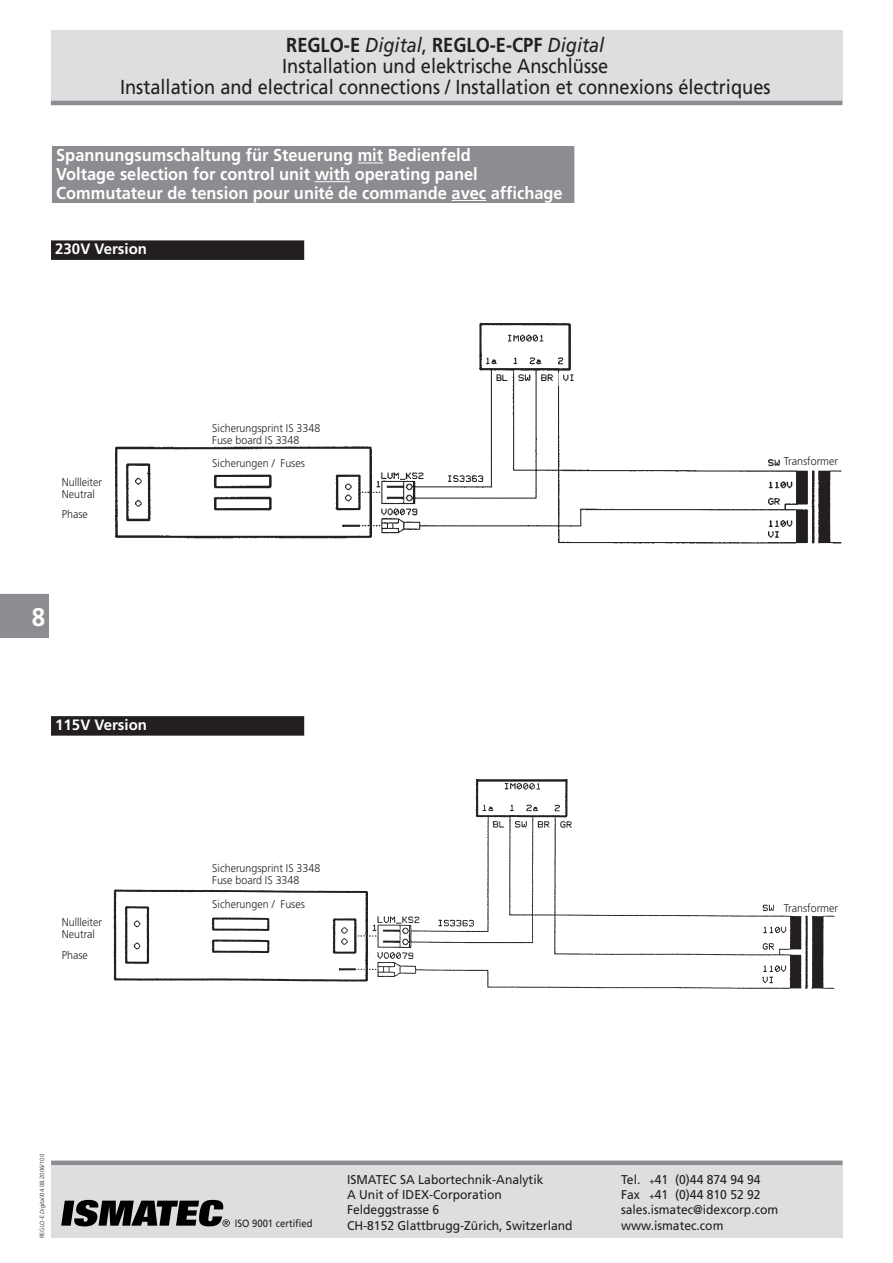
<style>
.page{position:relative;width:893px;height:1263px;background:#fff}
.page>*{position:absolute;margin:0;border:0;box-sizing:border-box;transform-origin:0 0}
.t1{font:700 25.5px "Frutiger";color:#fff;scale:.95 1}
.t2{font:20.25px/21px "Frutiger";color:#231f20;text-align:center;scale:.9 1}
.t3{font:700 17.25px/18.8px "Frutiger";color:#fff;scale:.95 1}
.t4{font:700 15px "Frutiger";color:#fff}
.t5{font:12.75px/15.3px "Frutiger";color:#231f20;scale:.95 1}
.t6{font:300 11.25px/12px "Frutiger";color:#231f20;scale:.95 1}
.t7{font:10.5px "Frutiger";color:#231f20;scale:.9 1}
.t8{font:300 6px "Frutiger";color:#231f20}
.s1{font-weight:700}
.s2{font-style:italic}
.s3{font-size:9px}
</style>
<div class="page">
<div style="left:51px;top:1165px;width:791px;height:72px;background:#dddee0"></div>
<div style="left:51px;top:30px;width:791px;height:73px;background:#dddee0"></div>
<hr style="left:51px;top:101px;width:791px;height:4px;background:#8b8d90">
<hr style="left:51px;top:1161px;width:791px;height:4px;background:#8b8d90">
<svg style="left:61px;top:1200px;width:169px;height:27px"></svg>
<div style="left:0;top:594px;width:49px;height:44px;background:#8b8d90"></div>
<div style="left:51px;top:240px;width:253px;height:20px;background:#231f20"></div>
<div style="left:51px;top:716px;width:253px;height:20px;background:#231f20"></div>
<div style="left:52px;top:146px;width:522px;height:20px;background:#8b8d90"></div>
<svg style="left:358px;top:163px;width:25px;height:1px"></svg>
<div style="left:52px;top:165px;width:522px;height:19px;background:#8b8d90"></div>
<hr style="left:314px;top:181px;width:36px;height:1px;background:#fff">
<div style="left:52px;top:184px;width:522px;height:19px;background:#8b8d90"></div>
<hr style="left:451px;top:200px;width:35px;height:1px;background:#fff">
<img style="left:113px;top:779px;width:722px;height:209px">
<img style="left:116px;top:322px;width:725px;height:222px">
<hr style="left:476px;top:779px;width:91px;height:3px;background:#231f20">
<div style="left:783px;top:453px;width:55px;height:14px;background:#fff"></div>
<div style="left:783px;top:898px;width:55px;height:17px;background:#fff"></div>
<h2 class="t2" style="left:120px;top:36px;width:724px"><span class="s1">REGLO-E</span> <span class="s2">Digital</span>, <span class="s1">REGLO-E-CPF</span> <span class="s2">Digital<br></span>Installation und elektrische Anschlüsse<br>Installation and electrical connections / Installation et connexions électriques</h2>
<h3 class="t3" style="left:56px;top:147px;width:534px">Spannungsumschaltung für Steuerung mit Bedienfeld<br>Voltage selection for control unit with operating panel<br>Commutateur de tension pour unité de commande avec affichage</h3>
<p class="t4" style="left:55px;top:243px;width:93px">230V Version</p>
<p class="t6" style="left:62px;top:477px;width:44px">Nullleiter<br>Neutral</p>
<p class="t6" style="left:62px;top:509px;width:29px">Phase</p>
<h1 class="t1" style="left:32px;top:607px;width:16px">8</h1>
<p class="t4" style="left:55px;top:718px;width:93px">115V Version</p>
<p class="t6" style="left:62px;top:917px;width:44px">Nullleiter<br>Neutral</p>
<p class="t6" style="left:62px;top:950px;width:29px">Phase</p>
<p class="t6" style="left:212px;top:423px;width:115px">Sicherungsprint IS 3348<br>Fuse board IS 3348</p>
<p class="t6" style="left:212px;top:458px;width:99px">Sicherungen / Fuses</p>
<p class="t6" style="left:212px;top:863px;width:115px">Sicherungsprint IS 3348<br>Fuse board IS 3348</p>
<p class="t6" style="left:212px;top:899px;width:99px">Sicherungen / Fuses</p>
<p class="t6" style="left:783px;top:456px;width:59px">Transformer</p>
<p class="t6" style="left:783px;top:903px;width:59px">Transformer</p>
<p class="t8" style="left:40px;top:1238px;width:86px;rotate:-90deg">REGLO-E <span class="s2">Digital/</span>04.08.2006/100</p>
<p class="t5" style="left:347px;top:1173px;width:239px">ISMATEC SA Labortechnik-Analytik<br>A Unit of IDEX-Corporation<br>Feldeggstrasse 6<br>CH-8152 Glattbrugg-Zürich, Switzerland</p>
<p class="t5" style="left:621px;top:1173px;width:167px">Tel. <span class="s3">+</span>41 (0)44 874 94 94<br>Fax <span class="s3">+</span>41 (0)44 810 52 92 sales.ismatec@idexcorp.com</p>
<p class="t7" style="left:235px;top:1219px;width:88px">ISO 9001 certified</p>
<p class="t5" style="left:621px;top:1219px;width:109px">www.ismatec.com</p>
</div>
